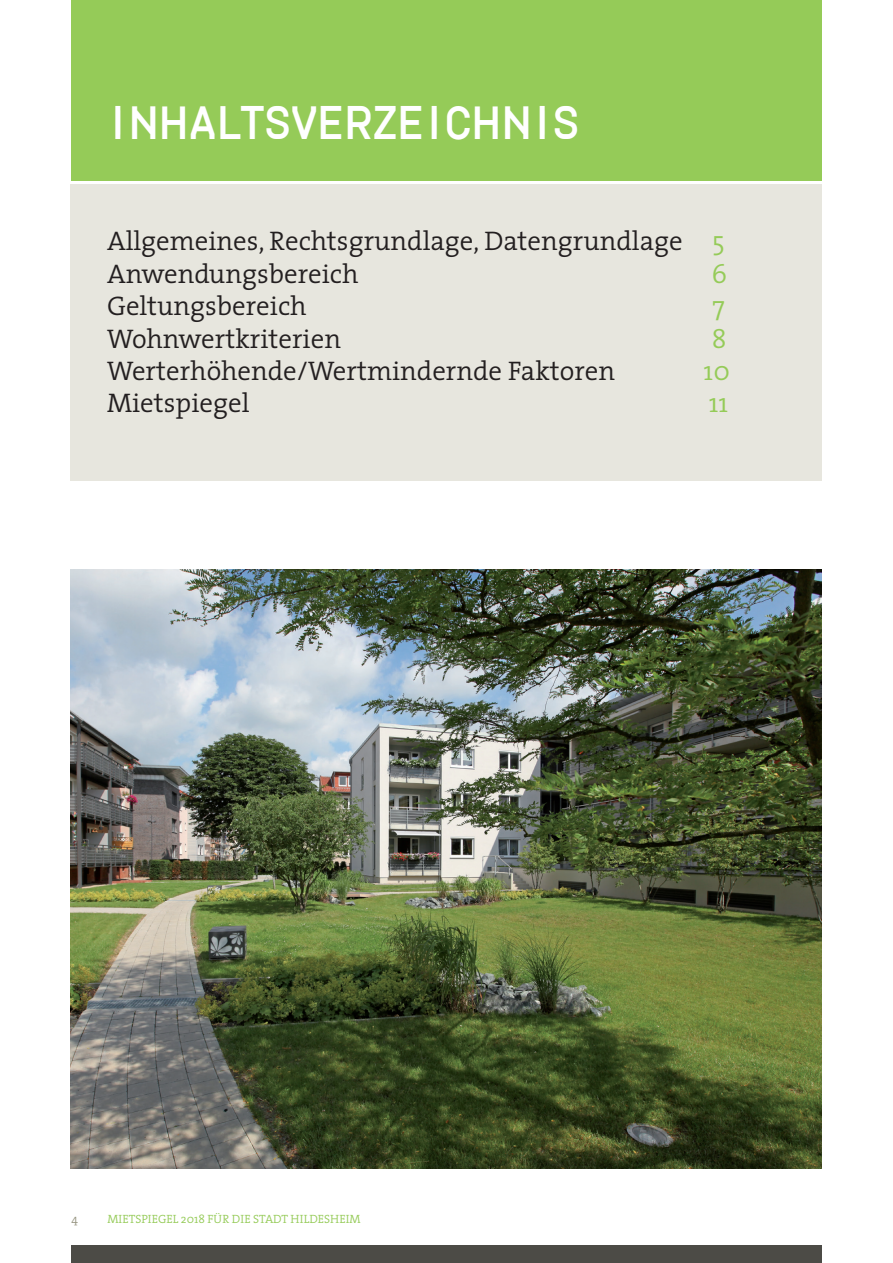
<style>
.page{position:relative;width:893px;height:1263px;background:#fff}
.page>*{position:absolute;margin:0;border:0;box-sizing:border-box;transform-origin:0 0}
.t1{font:500 45px "Uberform";color:#fff}
.t2{font:300 27px/32.4px "The Serif";color:#231f20}
.t3{font:300 27px "The Serif";color:#95cb58}
.t4{font:300 12px "The Serif";color:#95cb58}
.t5{font:300 12px "The Serif";color:#95937f}
.s1{color:#95cb58}
</style>
<div class="page">
<div style="left:71px;top:0;width:750px;height:18px;background:#95cb58"></div>
<div style="left:71px;top:1245px;width:750px;height:18px;background:#4c4b46"></div>
<div style="left:71px;top:184px;width:750px;height:296px;background:#e7e6de"></div>
<div style="left:71px;top:18px;width:750px;height:163px;background:#95cb58"></div>
<img style="left:71px;top:570px;width:750px;height:598px">
<h1 class="t1" style="left:107px;top:93px;width:473px">INHALTSVERZEICHNIS</h1>
<p class="t2" style="left:107px;top:225px;width:619px">Allgemeines, Rechtsgrundlage, Datengrundlage <span class="s1">5<br></span>Anwendungsbereich</p>
<p class="t3" style="left:712px;top:256px;width:17px">6</p>
<p class="t2" style="left:107px;top:290px;width:201px">Geltungsbereich</p>
<p class="t3" style="left:713px;top:289px;width:14px">7</p>
<p class="t2" style="left:107px;top:322px;width:235px">Wohnwertkriterien</p>
<p class="t3" style="left:712px;top:321px;width:16px">8</p>
<p class="t2" style="left:107px;top:355px;width:510px">Werterhöhende/Wertmindernde Faktoren</p>
<p class="t3" style="left:703px;top:353px;width:28px">10</p>
<p class="t2" style="left:107px;top:387px;width:144px">Mietspiegel</p>
<p class="t3" style="left:709px;top:386px;width:21px">11</p>
<p class="t5" style="left:71px;top:1211px;width:8px">4</p>
<p class="t4" style="left:107px;top:1211px;width:255px">MIETSPIEGEL 2018 FÜR DIE STADT HILDESHEIM</p>
</div>
